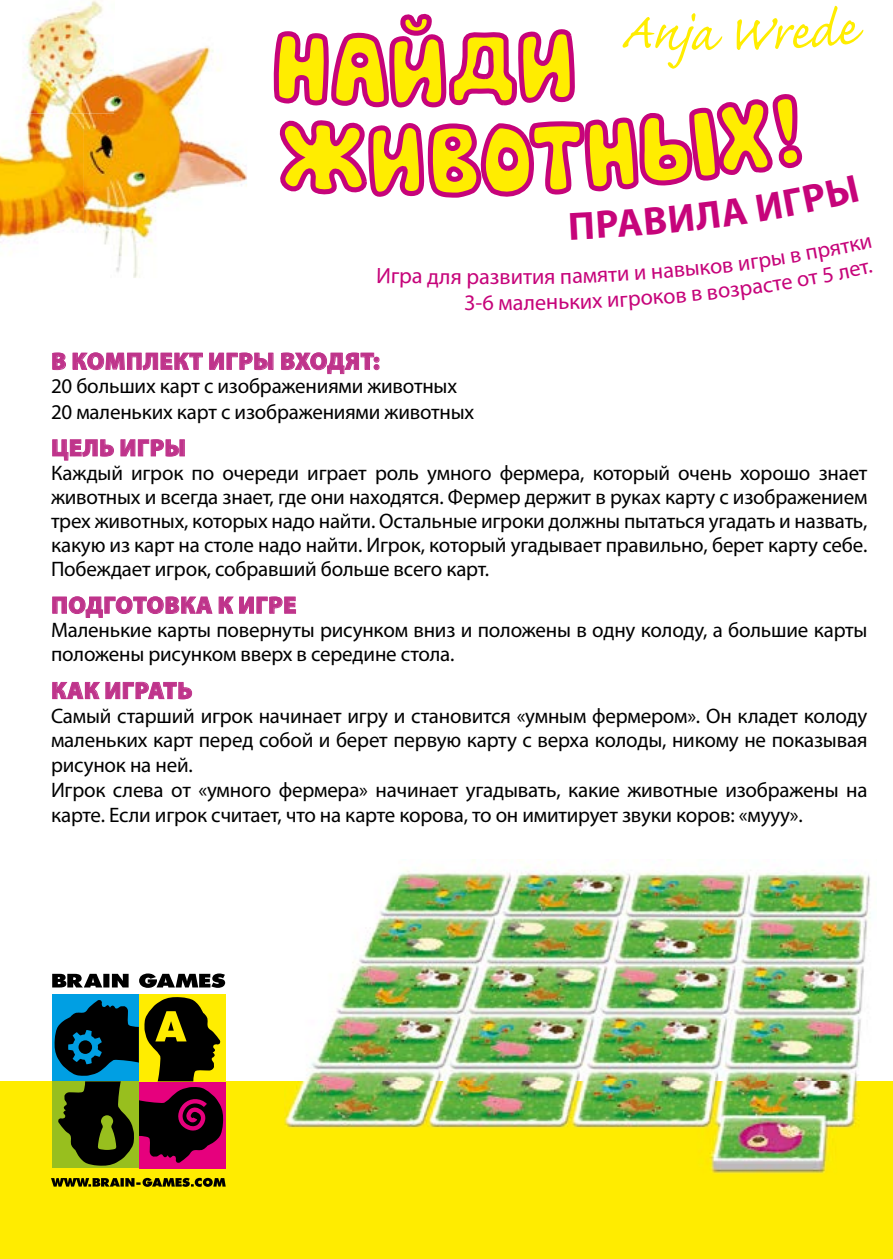
<style>
.page{position:relative;width:893px;height:1259px;background:#fff}
.page>*{position:absolute;margin:0;border:0;box-sizing:border-box;transform-origin:0 0}
.t1{font:900 24px "Myriad Pro";letter-spacing:.02em;color:#bf348b}
.t2{font:22.2px "Myriad Pro";letter-spacing:-.005em;color:#c6047a}
.t3{font:21px/24px "Myriad Pro";letter-spacing:-.01em;color:#000}
</style>
<div class="page">
<img style="left:23px;top:0;width:80px;height:95px">
<img style="left:83px;top:34px;width:126px;height:244px">
<img style="left:0;top:95px;width:84px;height:183px">
<div style="left:0;top:1081px;width:893px;height:178px;background:#ffec00"></div>
<div style="left:52px;top:994px;width:87px;height:87px;background:#009fe3"></div>
<div style="left:139px;top:1081px;width:87px;height:87px;background:#e6007d"></div>
<div style="left:139px;top:994px;width:87px;height:87px;background:#ffed00"></div>
<div style="left:52px;top:1081px;width:87px;height:87px;background:#98bf1e"></div>
<svg style="left:54px;top:997px;width:169px;height:169px"></svg>
<svg style="left:52px;top:973px;width:173px;height:15px"></svg>
<svg style="left:51px;top:1177px;width:175px;height:9px"></svg>
<img style="left:284px;top:859px;width:587px;height:315px">
<svg style="left:52px;top:352px;width:14px;height:18px"></svg>
<svg style="left:72px;top:352px;width:131px;height:19px"></svg>
<svg style="left:52px;top:439px;width:62px;height:22px"></svg>
<svg style="left:120px;top:439px;width:65px;height:18px"></svg>
<svg style="left:52px;top:596px;width:244px;height:22px"></svg>
<svg style="left:52px;top:681px;width:140px;height:18px"></svg>
<svg style="left:209px;top:5px;width:655px;height:370px"></svg>
<p class="t2" style="left:376px;top:262px;width:87px;rotate:1deg">Игра для</p>
<p class="t2" style="left:466px;top:263px;width:67px">развит</p>
<p class="t2" style="left:464px;top:288px;width:61px">3-6 ма</p>
<p class="t2" style="left:523px;top:289px;width:47px;rotate:-1deg">лень</p>
<p class="t1" style="left:51px;top:345px;width:330px">В КОМПЛЕКТ ИГРЫ ВХОДЯТ:</p>
<p class="t3" style="left:51px;top:373px;width:425px;line-height:25.2px">20 больших карт с изображениями животных<br>20 маленьких карт с изображениями животных</p>
<p class="t1" style="left:51px;top:432px;width:136px">ЦЕЛЬ ИГРЫ</p>
<p class="t3" style="left:51px;top:460px;width:818px;text-align:justify">Каждый игрок по очереди играет роль умного фермера, который очень хорошо знает животных и всегда знает, где они находятся. Фермер держит в руках карту с изображением трех животных, которых надо найти. Остальные игроки должны пытаться угадать и назвать, какую из карт на столе надо найти. Игрок, который угадывает правильно, берет карту себе.<br>Побеждает игрок, собравший больше всего карт.</p>
<p class="t1" style="left:51px;top:589px;width:247px">ПОДГОТОВКА К ИГРЕ</p>
<p class="t3" style="left:51px;top:618px;width:818px">Маленькие карты повернуты рисунком вниз и положены в одну колоду, а большие карты положены рисунком вверх в середине стола.</p>
<p class="t1" style="left:51px;top:674px;width:143px">КАК ИГРАТЬ</p>
<p class="t3" style="left:51px;top:703px;width:818px;line-height:24.9px">Самый старший игрок начинает игру и становится «умным фермером». Он кладет колоду маленьких карт перед собой и берет первую карту с верха колоды, никому не показывая рисунок на ней.<br>Игрок слева от «умного фермера» начинает угадывать, какие животные изображены на карте. Если игрок считает, что на карте корова, то он имитирует звуки коров: «мууу».</p>
</div>
